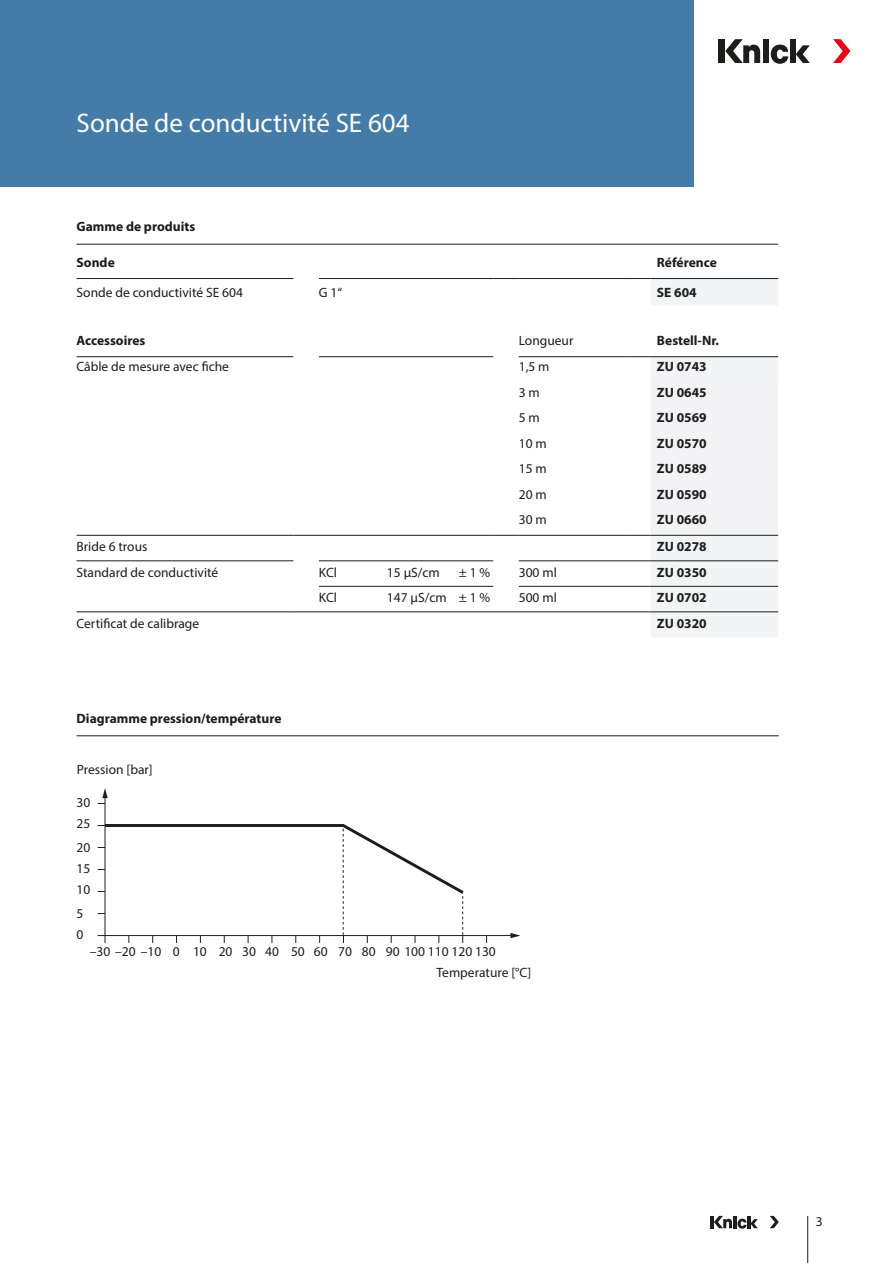
<style>
.page{position:relative;width:893px;height:1263px;background:#fff}
.page>*{position:absolute;margin:0;border:0;box-sizing:border-box;transform-origin:0 0}
.Headline{font:27px "Myriad Pro";color:#fff}
.Tabelle{font:13.5px "Myriad Pro";color:#1d1d1b}
.Tabelle-2{font:700 13.5px "Myriad Pro";color:#1d1d1b}
.Beschriftungen{font:13.5px "Myriad Pro";color:#1d1d1b}
.Tabelle_Headline{font:700 13.5px "Myriad Pro";color:#1d1d1b}
.Zwischenüberschrift{font:700 13.5px "Myriad Pro";color:#1d1d1b}
</style>
<div class="page">
<div style="left:0;top:0;width:693px;height:187px;background:#447ca7"></div>
<div style="left:719px;top:39px;width:6px;height:24px;background:#1d1d1b"></div>
<div style="left:790px;top:39px;width:6px;height:24px;background:#1d1d1b"></div>
<svg style="left:796px;top:45px;width:14px;height:18px"></svg>
<svg style="left:833px;top:39px;width:17px;height:24px"></svg>
<svg style="left:725px;top:39px;width:63px;height:25px"></svg>
<hr style="left:807px;top:1216px;width:1px;height:47px;background:#1d1d1b">
<hr style="left:710px;top:1216px;width:4px;height:12px;background:#1d1d1b">
<svg style="left:770px;top:1216px;width:9px;height:12px"></svg>
<svg style="left:714px;top:1216px;width:44px;height:12px"></svg>
<hr style="left:98px;top:935px;width:414px;height:1px;background:#1d1d1b">
<svg style="left:510px;top:933px;width:10px;height:5px"></svg>
<hr style="left:105px;top:796px;width:1px;height:147px;background:#1d1d1b">
<svg style="left:98px;top:788px;width:10px;height:16px"></svg>
<svg style="left:98px;top:822px;width:369px;height:121px"></svg>
<hr style="left:77px;top:735px;width:702px;height:1px;background:#1d1d1b">
<svg style="left:651px;top:279px;width:127px;height:358px;fill:#f2f4f6"></svg>
<svg style="left:625px;top:278px;width:26px;height:1px"></svg>
<svg style="left:625px;top:561px;width:26px;height:1px"></svg>
<svg style="left:625px;top:586px;width:26px;height:1px"></svg>
<hr style="left:319px;top:535px;width:68px;height:1px;background:#1d1d1b">
<hr style="left:387px;top:535px;width:106px;height:1px;background:#1d1d1b">
<svg style="left:493px;top:535px;width:26px;height:1px"></svg>
<hr style="left:519px;top:535px;width:106px;height:1px;background:#1d1d1b">
<svg style="left:625px;top:382px;width:153px;height:154px"></svg>
<hr style="left:651px;top:535px;width:127px;height:1px;background:#1d1d1b">
<hr style="left:319px;top:612px;width:68px;height:1px;background:#1d1d1b">
<hr style="left:387px;top:612px;width:106px;height:1px;background:#1d1d1b">
<svg style="left:493px;top:612px;width:26px;height:1px"></svg>
<hr style="left:519px;top:612px;width:106px;height:1px;background:#1d1d1b">
<svg style="left:625px;top:612px;width:26px;height:1px"></svg>
<hr style="left:651px;top:612px;width:127px;height:1px;background:#1d1d1b">
<hr style="left:77px;top:535px;width:216px;height:1px;background:#1d1d1b">
<svg style="left:293px;top:535px;width:26px;height:1px"></svg>
<hr style="left:77px;top:612px;width:216px;height:1px;background:#1d1d1b">
<svg style="left:293px;top:612px;width:26px;height:1px"></svg>
<hr style="left:77px;top:356px;width:216px;height:1px;background:#1d1d1b">
<hr style="left:319px;top:356px;width:68px;height:1px;background:#1d1d1b">
<hr style="left:387px;top:356px;width:106px;height:1px;background:#1d1d1b">
<hr style="left:519px;top:356px;width:106px;height:1px;background:#1d1d1b">
<hr style="left:651px;top:356px;width:127px;height:1px;background:#1d1d1b">
<hr style="left:77px;top:278px;width:216px;height:1px;background:#1d1d1b">
<hr style="left:319px;top:278px;width:68px;height:1px;background:#1d1d1b">
<hr style="left:387px;top:278px;width:106px;height:1px;background:#1d1d1b">
<svg style="left:493px;top:278px;width:26px;height:1px"></svg>
<hr style="left:519px;top:278px;width:106px;height:1px;background:#1d1d1b">
<hr style="left:77px;top:561px;width:216px;height:1px;background:#1d1d1b">
<hr style="left:319px;top:561px;width:68px;height:1px;background:#1d1d1b">
<hr style="left:387px;top:561px;width:106px;height:1px;background:#1d1d1b">
<hr style="left:519px;top:561px;width:106px;height:1px;background:#1d1d1b">
<hr style="left:319px;top:586px;width:68px;height:1px;background:#1d1d1b">
<hr style="left:387px;top:586px;width:106px;height:1px;background:#1d1d1b">
<hr style="left:519px;top:586px;width:106px;height:1px;background:#1d1d1b">
<hr style="left:651px;top:561px;width:127px;height:1px;background:#1d1d1b">
<hr style="left:651px;top:586px;width:127px;height:1px;background:#1d1d1b">
<hr style="left:651px;top:278px;width:127px;height:1px;background:#1d1d1b">
<svg style="left:625px;top:356px;width:26px;height:1px"></svg>
<hr style="left:77px;top:244px;width:701px;height:1px;background:#1d1d1b">
<p class="Headline" style="left:77px;top:106px;width:334px">Sonde de conductivité SE 604</p>
<p class="Tabelle_Headline" style="left:77px;top:218px;width:120px">Gamme de produits</p>
<p class="Tabelle-2" style="left:77px;top:254px;width:40px">Sonde</p>
<p class="Zwischenüberschrift" style="left:657px;top:254px;width:61px">Référence</p>
<p class="Tabelle" style="left:77px;top:284px;width:168px">Sonde de conductivité SE 604</p>
<p class="Tabelle" style="left:319px;top:284px;width:25px">G 1“</p>
<p class="Tabelle-2" style="left:657px;top:284px;width:41px">SE 604</p>
<p class="Tabelle-2" style="left:77px;top:332px;width:70px">Accessoires</p>
<p class="Tabelle" style="left:519px;top:333px;width:56px">Longueur</p>
<p class="Zwischenüberschrift" style="left:657px;top:332px;width:64px">Bestell-Nr.</p>
<p class="Tabelle" style="left:77px;top:358px;width:154px">Câble de mesure avec fiche</p>
<p class="Tabelle" style="left:519px;top:358px;width:32px">1,5 m</p>
<p class="Tabelle-2" style="left:657px;top:358px;width:51px">ZU 0743</p>
<p class="Tabelle" style="left:519px;top:384px;width:23px">3 m</p>
<p class="Tabelle-2" style="left:657px;top:383px;width:51px">ZU 0645</p>
<p class="Tabelle" style="left:519px;top:409px;width:23px">5 m</p>
<p class="Tabelle-2" style="left:657px;top:409px;width:51px">ZU 0569</p>
<p class="Tabelle" style="left:519px;top:435px;width:29px">10 m</p>
<p class="Tabelle-2" style="left:657px;top:434px;width:51px">ZU 0570</p>
<p class="Tabelle" style="left:519px;top:460px;width:29px">15 m</p>
<p class="Tabelle-2" style="left:657px;top:460px;width:51px">ZU 0589</p>
<p class="Tabelle" style="left:519px;top:486px;width:29px">20 m</p>
<p class="Tabelle-2" style="left:657px;top:485px;width:51px">ZU 0590</p>
<p class="Tabelle" style="left:519px;top:511px;width:29px">30 m</p>
<p class="Tabelle-2" style="left:657px;top:511px;width:51px">ZU 0660</p>
<p class="Tabelle" style="left:77px;top:538px;width:72px">Bride 6 trous</p>
<p class="Tabelle-2" style="left:657px;top:538px;width:51px">ZU 0278</p>
<p class="Tabelle" style="left:77px;top:564px;width:143px">Standard de conductivité</p>
<p class="Tabelle" style="left:319px;top:564px;width:20px">KCl</p>
<p class="Tabelle" style="left:387px;top:564px;width:54px">15 µS/cm</p>
<p class="Tabelle" style="left:459px;top:564px;width:33px">± 1 %</p>
<p class="Tabelle" style="left:519px;top:564px;width:40px">300 ml</p>
<p class="Tabelle-2" style="left:657px;top:563px;width:51px">ZU 0350</p>
<p class="Tabelle" style="left:319px;top:589px;width:20px">KCl</p>
<p class="Tabelle" style="left:387px;top:589px;width:105px">147 µS/cm ± 1 %</p>
<p class="Tabelle" style="left:519px;top:589px;width:40px">500 ml</p>
<p class="Tabelle-2" style="left:657px;top:589px;width:51px">ZU 0702</p>
<p class="Tabelle" style="left:77px;top:615px;width:124px">Certificat de calibrage</p>
<p class="Tabelle-2" style="left:657px;top:614px;width:51px">ZU 0320</p>
<p class="Tabelle_Headline" style="left:77px;top:709px;width:207px">Diagramme pression/température</p>
<p class="Beschriftungen" style="left:77px;top:762px;width:77px">Pression [bar]</p>
<p class="Beschriftungen" style="left:77px;top:794px;width:15px">30</p>
<p class="Beschriftungen" style="left:77px;top:816px;width:15px">25</p>
<p class="Beschriftungen" style="left:77px;top:839px;width:15px">20</p>
<p class="Beschriftungen" style="left:77px;top:860px;width:15px">15</p>
<p class="Beschriftungen" style="left:77px;top:881px;width:15px">10</p>
<p class="Beschriftungen" style="left:77px;top:905px;width:8px">5</p>
<p class="Beschriftungen" style="left:77px;top:926px;width:8px">0</p>
<p class="Beschriftungen" style="left:90px;top:943px;width:73px">–30 –20 –10</p>
<p class="Beschriftungen" style="left:173px;top:943px;width:8px">0</p>
<p class="Beschriftungen" style="left:193px;top:943px;width:15px">10</p>
<p class="Beschriftungen" style="left:219px;top:943px;width:15px">20</p>
<p class="Beschriftungen" style="left:242px;top:943px;width:15px">30</p>
<p class="Beschriftungen" style="left:265px;top:943px;width:15px">40</p>
<p class="Beschriftungen" style="left:291px;top:943px;width:15px">50</p>
<p class="Beschriftungen" style="left:314px;top:943px;width:15px">60</p>
<p class="Beschriftungen" style="left:338px;top:943px;width:15px">70</p>
<p class="Beschriftungen" style="left:362px;top:943px;width:15px">80</p>
<p class="Beschriftungen" style="left:386px;top:943px;width:112px">90 100 110 120 130</p>
<p class="Beschriftungen" style="left:436px;top:964px;width:96px">Temperature [°C]</p>
<p class="Tabelle" style="left:816px;top:1213px;width:8px">3</p>
</div>
